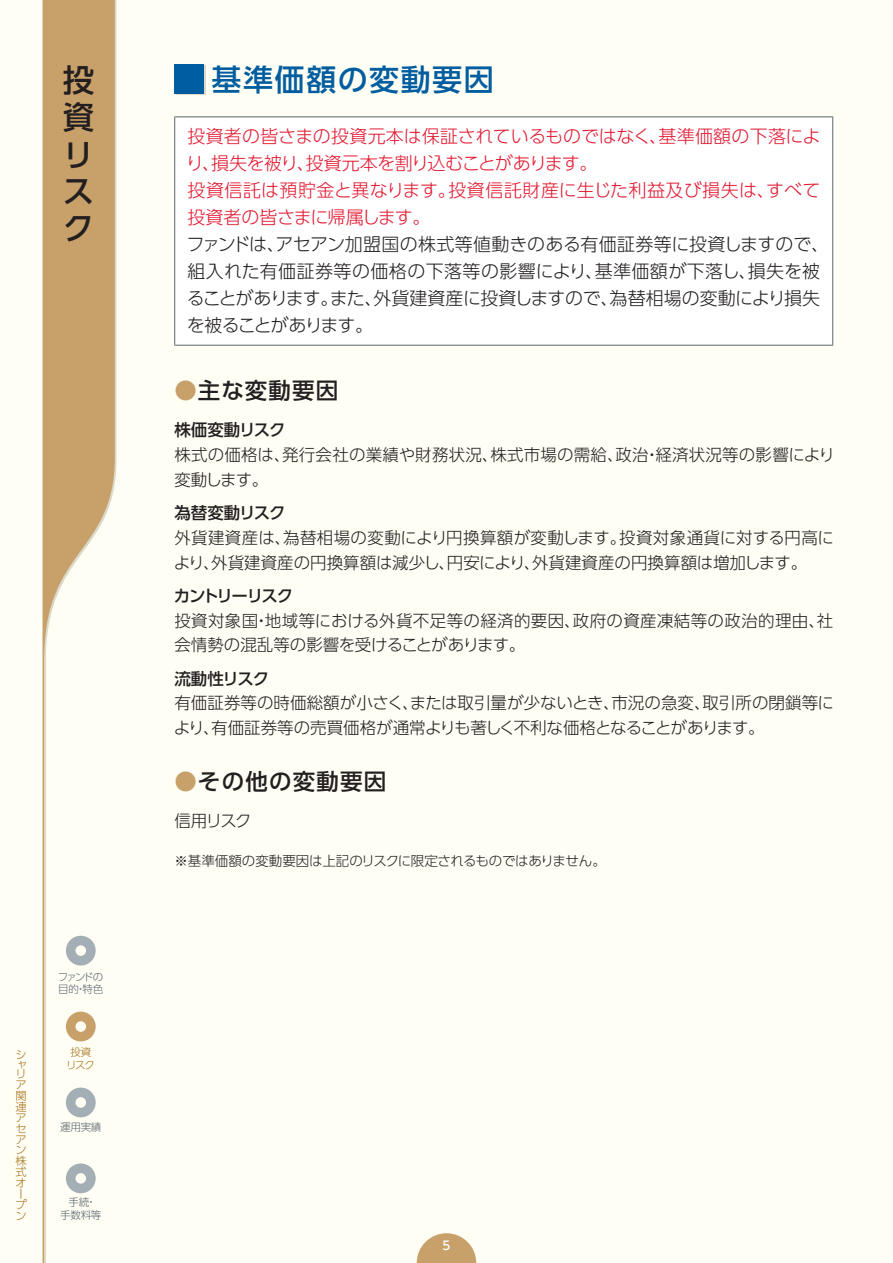
<style>
.page{position:relative;width:893px;height:1263px;background:#fffef4}
.page>*{position:absolute;margin:0;border:0;box-sizing:border-box;transform-origin:0 0}
.t1{font:500 31.5px/37.2px "UD Shin Go Pro";color:#231f20}
.A-大見出し{font:500 30px "UD Shin Go Pro";letter-spacing:.05em;color:#005da0}
.A-中見出し{font:500 22.5px "UD Shin Go Pro";letter-spacing:.05em;color:#231f20}
.A-11pt{font:300 18px/27px "UD Shin Go Pro";color:#231f20}
.A-11pt-2{font:300 18px/27px "UD Shin Go Pro";letter-spacing:-.005em;color:#e21931}
.A-11pt-3{font:300 16.5px/24.8px "UD Shin Go Pro";color:#231f20}
.A-11pt-4{font:300 16.5px/24.8px "UD Shin Go Pro";letter-spacing:.02em;color:#231f20}
.A-小見出し{font:500 16.5px "UD Shin Go Pro";letter-spacing:-.035em;color:#231f20}
.A-小見出し-2{font:500 16.5px "UD Shin Go Pro";letter-spacing:-.09em;color:#231f20}
.A-小見出し-3{font:500 16.5px "UD Shin Go Pro";letter-spacing:-.07em;color:#231f20}
.A-8pt{font:300 13.5px "UD Shin Go Pro";letter-spacing:-.02em;color:#231f20}
.t2{font:500 12px "UD Shin Go Pro";color:#fff}
.t3{font:300 11.25px/10.6px "UD Shin Go Pro";color:#a6721e}
.t4{font:300 10.5px/12.6px "UD Shin Go Pro";letter-spacing:-.02em;color:#5a676e;text-align:center}
.t5{font:300 10.5px/12.6px "UD Shin Go Pro";letter-spacing:-.13em;color:#5a676e}
.t6{font:300 10.5px/12.6px "UD Shin Go Pro";color:#a6721e;text-align:center}
.s1{color:#c7a06a}
</style>
<div class="page">
<svg style="left:417px;top:1233px;width:59px;height:30px"></svg>
<svg style="left:43px;top:0;width:72px;height:1263px"></svg>
<svg style="left:66px;top:936px;width:30px;height:29px"></svg>
<svg style="left:66px;top:1012px;width:30px;height:29px"></svg>
<svg style="left:66px;top:1087px;width:30px;height:30px"></svg>
<svg style="left:66px;top:1163px;width:30px;height:30px"></svg>
<div style="left:176px;top:65px;width:30px;height:30px;background:#dad9c9"></div>
<div style="left:174px;top:64px;width:30px;height:30px;background:#005da0"></div>
<div style="left:175px;top:117px;width:658px;height:228px;background:#fff"></div>
<hr style="left:174px;top:117px;width:659px;height:1px;background:#5a676e">
<hr style="left:174px;top:117px;width:1px;height:228px;background:#5a676e">
<hr style="left:832px;top:117px;width:1px;height:228px;background:#5a676e">
<hr style="left:174px;top:345px;width:659px;height:1px;background:#5a676e">
<h1 class="t1" style="left:63px;top:60px;width:33px">投資リスク</h1>
<p class="t3" style="left:16px;top:1049px;width:13px">シャリア関連アセアン株式オープン</p>
<p class="t5" style="left:58px;top:970px;width:47px">ファンドの目的・特色</p>
<p class="t6" style="left:66px;top:1045px;width:30px">投資リスク</p>
<p class="t4" style="left:60px;top:1120px;width:43px">運用実績</p>
<p class="t4" style="left:60px;top:1195px;width:43px">手続・<br>手数料等</p>
<p class="A-大見出し" style="left:212px;top:55px;width:284px">基準価額の変動要因</p>
<p class="A-11pt-2" style="left:186px;top:122px;width:636px">投資者の皆さまの投資元本は保証されているものではなく、基準価額の下落により、損失を被り、投資元本を割り込むことがあります。</p>
<p class="A-11pt-2" style="left:187px;top:176px;width:634px">投資信託は預貯金と異なります。投資信託財産に生じた利益及び損失は、すべて投資者の皆さまに帰属します。</p>
<p class="A-11pt" style="left:187px;top:230px;width:644px">ファンドは、アセアン加盟国の株式等値動きのある有価証券等に投資しますので、組入れた有価証券等の価格の下落等の影響により、基準価額が下落し、損失を被ることがあります。また、外貨建資産に投資しますので、為替相場の変動により損失を被ることがあります。</p>
<p class="A-中見出し" style="left:174px;top:373px;width:165px"><span class="s1">●</span>主な変動要因</p>
<p class="A-小見出し" style="left:174px;top:417px;width:113px">株価変動リスク</p>
<p class="A-11pt-3" style="left:174px;top:442px;width:662px">株式の価格は、発行会社の業績や財務状況、株式市場の需給、政治・経済状況等の影響により変動します。</p>
<p class="A-小見出し" style="left:174px;top:499px;width:113px">為替変動リスク</p>
<p class="A-11pt-3" style="left:174px;top:525px;width:662px">外貨建資産は、為替相場の変動により円換算額が変動します。投資対象通貨に対する円高により、外貨建資産の円換算額は減少し、円安により、外貨建資産の円換算額は増加します。</p>
<p class="A-小見出し-2" style="left:174px;top:582px;width:121px">カントリーリスク</p>
<p class="A-11pt-4" style="left:174px;top:607px;width:661px">投資対象国・地域等における外貨不足等の経済的要因、政府の資産凍結等の政治的理由、社会情勢の混乱等の影響を受けることがあります。</p>
<p class="A-小見出し-3" style="left:174px;top:665px;width:96px">流動性リスク</p>
<p class="A-11pt-3" style="left:174px;top:690px;width:662px">有価証券等の時価総額が小さく、または取引量が少ないとき、市況の急変、取引所の閉鎖等により、有価証券等の売買価格が通常よりも著しく不利な価格となることがあります。</p>
<p class="A-中見出し" style="left:174px;top:763px;width:213px"><span class="s1">●</span>その他の変動要因</p>
<p class="A-11pt-3" style="left:174px;top:807px;width:79px">信用リスク</p>
<p class="A-8pt" style="left:174px;top:850px;width:433px">※基準価額の変動要因は上記のリスクに限定されるものではありません。</p>
<p class="t2" style="left:442px;top:1236px;width:9px">5</p>
</div>
